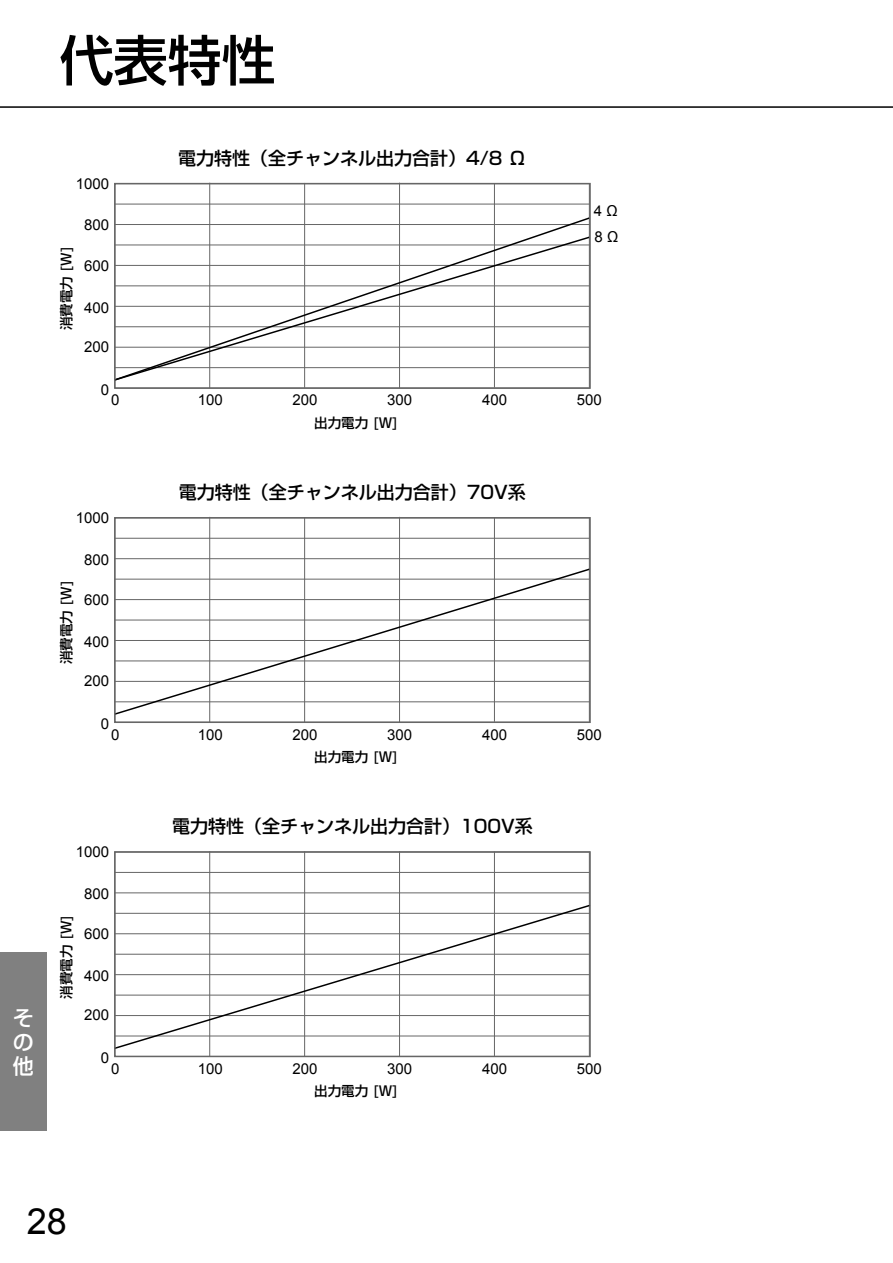
<style>
.page{position:relative;width:893px;height:1263px;background:#fff}
.page>*{position:absolute;margin:0;border:0;box-sizing:border-box;transform-origin:0 0}
.t1{font:500 54px "Shin Go Pro";color:#000}
.t2{font:36px "Arial";color:#000}
.t3{font:500 21px/24.2px "Shin Go Pro";color:#fff;text-align:justify}
.t4{font:500 18px "Shin Go Pro";color:#000}
.t5{font:15px/25.7px "Arial";color:#000}
.t6{font:500 13.5px "Shin Go Pro";color:#000}
</style>
<div class="page">
<hr style="left:0;top:106px;width:893px;height:2px;background:#000">
<div style="left:0;top:952px;width:47px;height:179px;background:#808080"></div>
<hr style="left:115px;top:204px;width:475px;height:1px;background:#666">
<hr style="left:209px;top:183px;width:1px;height:205px;background:#666">
<hr style="left:304px;top:183px;width:1px;height:205px;background:#666">
<hr style="left:399px;top:183px;width:1px;height:205px;background:#666">
<hr style="left:494px;top:183px;width:1px;height:205px;background:#666">
<svg style="left:117px;top:216px;width:471px;height:166px"></svg>
<div style="left:114px;top:183px;width:477px;height:206px;border:2px solid #666"></div>
<hr style="left:115px;top:558px;width:475px;height:1px;background:#666">
<hr style="left:115px;top:538px;width:475px;height:1px;background:#666">
<hr style="left:209px;top:517px;width:1px;height:205px;background:#666">
<hr style="left:304px;top:517px;width:1px;height:205px;background:#666">
<hr style="left:399px;top:517px;width:1px;height:205px;background:#666">
<hr style="left:494px;top:517px;width:1px;height:205px;background:#666">
<svg style="left:117px;top:567px;width:471px;height:149px"></svg>
<div style="left:114px;top:517px;width:477px;height:206px;border:2px solid #666"></div>
<hr style="left:115px;top:893px;width:475px;height:1px;background:#666">
<hr style="left:115px;top:872px;width:475px;height:1px;background:#666">
<hr style="left:209px;top:851px;width:1px;height:205px;background:#666">
<hr style="left:304px;top:851px;width:1px;height:205px;background:#666">
<hr style="left:399px;top:851px;width:1px;height:205px;background:#666">
<hr style="left:494px;top:851px;width:1px;height:205px;background:#666">
<svg style="left:117px;top:904px;width:471px;height:146px"></svg>
<div style="left:114px;top:851px;width:477px;height:206px;border:2px solid #666"></div>
<h1 class="t1" style="left:60px;top:16px;width:217px">代表特性</h1>
<p class="t5" style="left:76px;top:171px;width:35px">1000</p>
<p class="t6" style="left:55px;top:330px;width:85px;rotate:-90deg">消費電力 [W]</p>
<p class="t5" style="left:84px;top:213px;width:27px">800</p>
<p class="t5" style="left:84px;top:253px;width:27px">600</p>
<p class="t5" style="left:84px;top:295px;width:27px">400</p>
<p class="t5" style="left:84px;top:334px;width:27px">200</p>
<p class="t4" style="left:178px;top:143px;width:350px">電力特性（全チャンネル出力合計）4/8 Ω</p>
<p class="t5" style="left:101px;top:377px;width:10px">0</p>
<p class="t5" style="left:111px;top:387px;width:10px">0</p>
<p class="t5" style="left:198px;top:387px;width:27px">100</p>
<p class="t5" style="left:293px;top:387px;width:27px">200</p>
<p class="t5" style="left:387px;top:387px;width:27px">300</p>
<p class="t5" style="left:482px;top:387px;width:27px">400</p>
<p class="t6" style="left:314px;top:412px;width:85px">出力電力 [W]</p>
<p class="t5" style="left:76px;top:505px;width:35px">1000</p>
<p class="t6" style="left:55px;top:664px;width:85px;rotate:-90deg">消費電力 [W]</p>
<p class="t5" style="left:84px;top:547px;width:27px">800</p>
<p class="t5" style="left:84px;top:587px;width:27px">600</p>
<p class="t5" style="left:84px;top:629px;width:27px">400</p>
<p class="t5" style="left:84px;top:668px;width:27px">200</p>
<p class="t4" style="left:179px;top:477px;width:348px">電力特性（全チャンネル出力合計）70V系</p>
<p class="t5" style="left:594px;top:198px;width:26px">4 Ω<br>8 Ω</p>
<p class="t5" style="left:577px;top:387px;width:27px">500</p>
<p class="t5" style="left:101px;top:711px;width:10px">0</p>
<p class="t5" style="left:111px;top:721px;width:10px">0</p>
<p class="t5" style="left:198px;top:721px;width:27px">100</p>
<p class="t5" style="left:293px;top:721px;width:27px">200</p>
<p class="t5" style="left:387px;top:721px;width:27px">300</p>
<p class="t5" style="left:482px;top:721px;width:27px">400</p>
<p class="t5" style="left:577px;top:721px;width:27px">500</p>
<p class="t6" style="left:314px;top:746px;width:85px">出力電力 [W]</p>
<h3 class="t3" style="left:13px;top:1003px;width:22px">その他</h3>
<p class="t5" style="left:76px;top:839px;width:35px">1000</p>
<p class="t6" style="left:55px;top:998px;width:85px;rotate:-90deg">消費電力 [W]</p>
<p class="t5" style="left:84px;top:881px;width:27px">800</p>
<p class="t5" style="left:84px;top:921px;width:27px">600</p>
<p class="t5" style="left:84px;top:963px;width:27px">400</p>
<p class="t5" style="left:84px;top:1002px;width:27px">200</p>
<p class="t4" style="left:172px;top:811px;width:362px">電力特性（全チャンネル出力合計）100V系</p>
<p class="t5" style="left:101px;top:1045px;width:10px">0</p>
<p class="t5" style="left:111px;top:1056px;width:10px">0</p>
<p class="t5" style="left:198px;top:1056px;width:27px">100</p>
<p class="t5" style="left:293px;top:1056px;width:27px">200</p>
<p class="t5" style="left:387px;top:1056px;width:27px">300</p>
<p class="t5" style="left:482px;top:1056px;width:27px">400</p>
<p class="t5" style="left:577px;top:1056px;width:27px">500</p>
<p class="t6" style="left:314px;top:1080px;width:85px">出力電力 [W]</p>
<h2 class="t2" style="left:27px;top:1198px;width:42px">28</h2>
</div>
